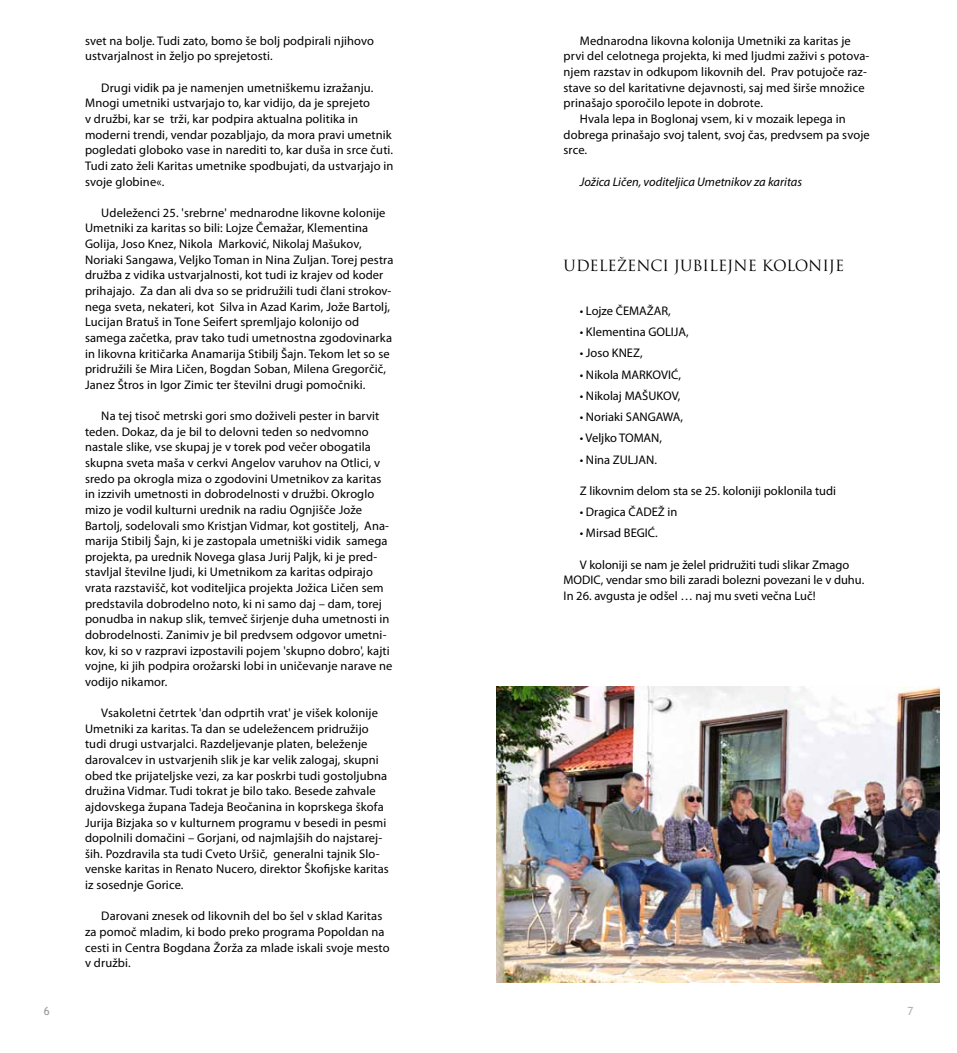
<style>
.page{position:relative;width:957px;height:1053px;background:#fff}
.page>*{position:absolute;margin:0;border:0;box-sizing:border-box;transform-origin:0 0}
.t1{font:15px "Trajan Pro";color:#000}
.t2{font:12.5px/15.6px "Myriad Pro";letter-spacing:.01em;color:#000}
.t3{font:italic 12.5px "Myriad Pro";color:#000}
.t4{font:11.25px "Trebuchet MS";color:#999}
.t5{font:11.25px "Trebuchet MS";color:#b1b3b4}
</style>
<div class="page">
<img style="left:496px;top:686px;width:444px;height:296px">
<p class="t2" style="left:85px;top:33px;width:290px">svet na bolje. Tudi zato, bomo še bolj podpirali njihovo ustvarjalnost in željo po sprejetosti.</p>
<p class="t2" style="left:85px;top:79px;width:310px;text-indent:16px">Drugi vidik pa je namenjen umetniškemu izražanju.<br>Mnogi umetniki ustvarjajo to, kar vidijo, da je sprejeto<br>v družbi, kar se trži, kar podpira aktualna politika in moderni trendi, vendar pozabljajo, da mora pravi umetnik pogledati globoko vase in narediti to, kar duša in srce čuti.<br>Tudi zato želi Karitas umetnike spodbujati, da ustvarjajo in svoje globine«.</p>
<p class="t2" style="left:85px;top:204px;width:310px;text-indent:16px">Udeleženci 25. 'srebrne' mednarodne likovne kolonije Umetniki za karitas so bili: Lojze Čemažar, Klementina Golija, Joso Knez, Nikola Marković, Nikolaj Mašukov, Noriaki Sangawa, Veljko Toman in Nina Zuljan. Torej pestra družba z vidika ustvarjalnosti, kot tudi iz krajev od koder prihajajo. Za dan ali dva so se pridružili tudi člani strokov&shy;nega sveta, nekateri, kot Silva in Azad Karim, Jože Bartolj, Lucijan Bratuš in Tone Seifert spremljajo kolonijo od samega začetka, prav tako tudi umetnostna zgodovinarka in likovna kritičarka Anamarija Stibilj Šajn. Tekom let so se pridružili še Mira Ličen, Bogdan Soban, Milena Gregorčič, Janez Štros in Igor Zimic ter številni drugi pomočniki.</p>
<p class="t2" style="left:85px;top:408px;width:309px;text-indent:16px">Na tej tisoč metrski gori smo doživeli pester in barvit teden. Dokaz, da je bil to delovni teden so nedvomno nastale slike, vse skupaj je v torek pod večer obogatila skupna sveta maša v cerkvi Angelov varuhov na Otlici, v sredo pa okrogla miza o zgodovini Umetnikov za karitas in izzivih umetnosti in dobrodelnosti v družbi. Okroglo mizo je vodil kulturni urednik na radiu Ognjišče Jože Bartolj, sodelovali smo Kristjan Vidmar, kot gostitelj, Ana&shy;marija Stibilj Šajn, ki je zastopala umetniški vidik samega projekta, pa urednik Novega glasa Jurij Paljk, ki je pred&shy;stavljal številne ljudi, ki Umetnikom za karitas odpirajo vrata razstavišč, kot voditeljica projekta Jožica Ličen sem predstavila dobrodelno noto, ki ni samo daj – dam, torej ponudba in nakup slik, temveč širjenje duha umetnosti in dobrodelnosti. Zanimiv je bil predvsem odgovor umetni&shy;kov, ki so v razpravi izpostavili pojem 'skupno dobro', kajti vojne, ki jih podpira orožarski lobi in uničevanje narave ne vodijo nikamor.</p>
<p class="t2" style="left:85px;top:704px;width:305px;text-indent:16px">Vsakoletni četrtek 'dan odprtih vrat' je višek kolonije Umetniki za karitas. Ta dan se udeležencem pridružijo tudi drugi ustvarjalci. Razdeljevanje platen, beleženje darovalcev in ustvarjenih slik je kar velik zalogaj, skupni obed tke prijateljske vezi, za kar poskrbi tudi gostoljubna družina Vidmar. Tudi tokrat je bilo tako. Besede zahvale ajdovskega župana Tadeja Beočanina in koprskega škofa Jurija Bizjaka so v kulturnem programu v besedi in pesmi dopolnili domačini – Gorjani, od najmlajših do najstarej&shy;ših. Pozdravila sta tudi Cveto Uršič, generalni tajnik Slo&shy;venske karitas in Renato Nucero, direktor Škofijske karitas iz sosednje Gorice.</p>
<p class="t2" style="left:85px;top:908px;width:306px;text-indent:16px">Darovani znesek od likovnih del bo šel v sklad Karitas za pomoč mladim, ki bodo preko programa Popoldan na cesti in Centra Bogdana Žorža za mlade iskali svoje mesto v družbi.</p>
<p class="t2" style="left:580px;top:33px;width:272px">Mednarodna likovna kolonija Umetniki za karitas je</p>
<p class="t2" style="left:563px;top:48px;width:307px">prvi del celotnega projekta, ki med ljudmi zaživi s potova-</p>
<p class="t2" style="left:563px;top:64px;width:305px">njem razstav in odkupom likovnih del. Prav potujoče raz-</p>
<p class="t2" style="left:563px;top:79px;width:302px">stave so del karitativne dejavnosti, saj med širše množice</p>
<p class="t2" style="left:563px;top:95px;width:201px">prinašajo sporočilo lepote in dobrote.</p>
<p class="t2" style="left:580px;top:111px;width:267px">Hvala lepa in Boglonaj vsem, ki v mozaik lepega in</p>
<p class="t2" style="left:563px;top:126px;width:308px">dobrega prinašajo svoj talent, svoj čas, predvsem pa svoje</p>
<p class="t2" style="left:563px;top:142px;width:25px">srce.</p>
<p class="t3" style="left:580px;top:174px;width:224px">Jožica Ličen, voditeljica Umetnikov za karitas</p>
<p class="t1" style="left:563px;top:256px;width:282px">UDELEŽENCI JUBILEJNE KOLONIJE</p>
<p class="t2" style="left:580px;top:302px;width:92px">• Lojze ČEMAŽAR,</p>
<p class="t2" style="left:580px;top:324px;width:110px">• Klementina GOLIJA,</p>
<p class="t2" style="left:580px;top:345px;width:64px">• Joso KNEZ,</p>
<p class="t2" style="left:580px;top:366px;width:103px">• Nikola MARKOVIĆ,</p>
<p class="t2" style="left:580px;top:387px;width:102px">• Nikolaj MAŠUKOV,</p>
<p class="t2" style="left:580px;top:409px;width:105px">• Noriaki SANGAWA,</p>
<p class="t2" style="left:580px;top:430px;width:84px">• Veljko TOMAN,</p>
<p class="t2" style="left:580px;top:451px;width:79px">• Nina ZULJAN.</p>
<p class="t2" style="left:580px;top:482px;width:258px">Z likovnim delom sta se 25. koloniji poklonila tudi</p>
<p class="t2" style="left:580px;top:504px;width:99px">• Dragica ČADEŽ in</p>
<p class="t2" style="left:580px;top:525px;width:79px">• Mirsad BEGIĆ.</p>
<p class="t2" style="left:563px;top:556px;width:302px;text-indent:16px">V koloniji se nam je želel pridružiti tudi slikar Zmago<br>MODIC, vendar smo bili zaradi bolezni povezani le v duhu.<br>In 26. avgusta je odšel … naj mu sveti večna Luč!</p>
<p class="t4" style="left:44px;top:1004px;width:7px">6</p>
<p class="t5" style="left:907px;top:1004px;width:7px">7</p>
</div>
